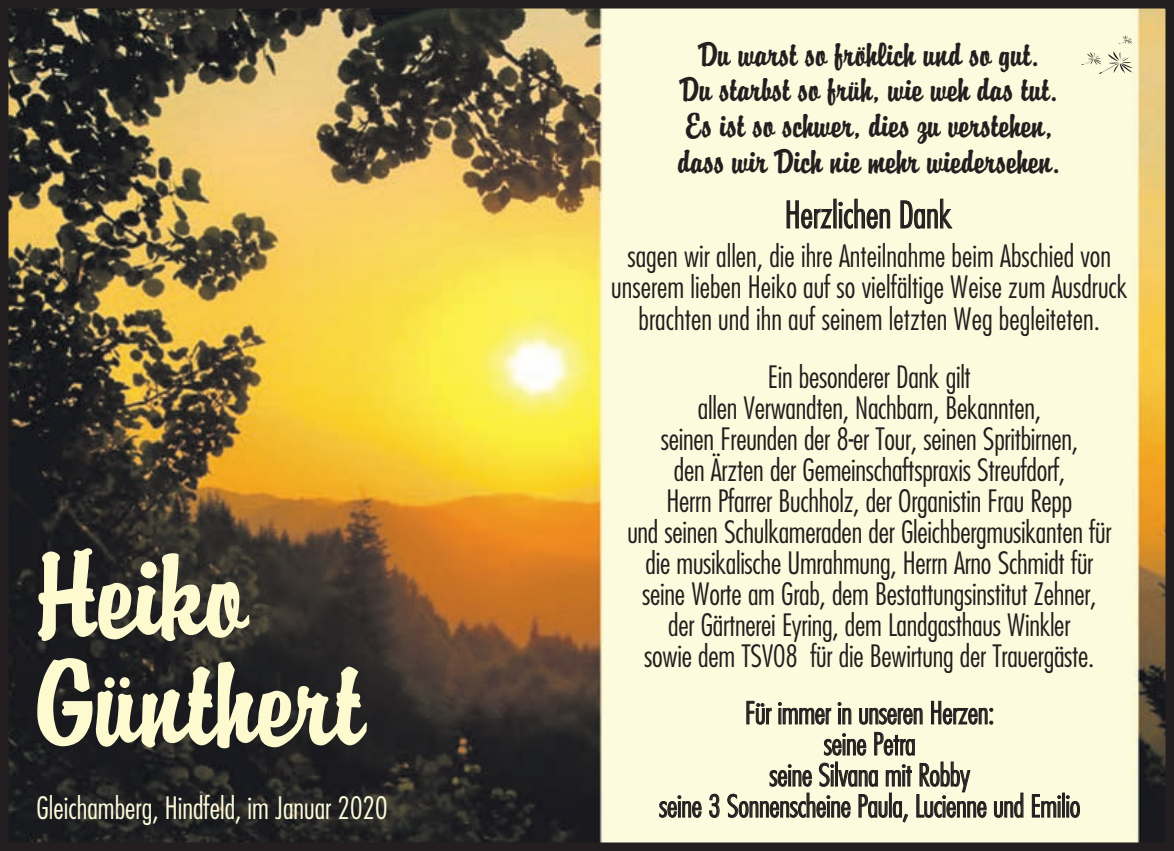
<style>
.page{position:relative;width:1174px;height:851px;background:#fff}
.page>*{position:absolute;margin:0;border:0;box-sizing:border-box;transform-origin:0 0}
.t1{font:108px/107.7px "Buddy";color:#fdfad0}
.t2{font:36px "Fujiyama Light Plain";color:#231f20}
.t3{font:30px/30.9px "Fujiyama Light Plain";letter-spacing:-.01em;color:#231f20;text-align:center}
.t4{font:30px/35.7px "Buddy";color:#231f20}
.t5{font:30px "Fujiyama Light Plain";color:#fcfbdb}
</style>
<div class="page">
<img style="left:10px;top:10px;width:1154px;height:830px">
<svg style="left:1118px;top:35px;width:14px;height:9px"></svg>
<svg style="left:1081px;top:52px;width:51px;height:22px"></svg>
<svg style="left:786px;top:200px;width:46px;height:29px"></svg>
<svg style="left:838px;top:198px;width:52px;height:31px;background:#c6c4ae"></svg>
<svg style="left:900px;top:198px;width:52px;height:31px;background:#c4c2ac"></svg>
<svg style="left:659px;top:794px;width:43px;height:23px"></svg>
<svg style="left:709px;top:793px;width:10px;height:24px"></svg>
<svg style="left:993px;top:792px;width:30px;height:25px"></svg>
<svg style="left:1031px;top:793px;width:49px;height:24px"></svg>
<svg style="left:746px;top:700px;width:26px;height:24px"></svg>
<svg style="left:778px;top:701px;width:53px;height:23px"></svg>
<svg style="left:837px;top:701px;width:14px;height:23px"></svg>
<svg style="left:859px;top:707px;width:64px;height:17px"></svg>
<svg style="left:931px;top:700px;width:62px;height:24px"></svg>
<svg style="left:823px;top:732px;width:43px;height:23px"></svg>
<svg style="left:874px;top:731px;width:41px;height:24px"></svg>
<svg style="left:727px;top:761px;width:259px;height:61px;background:#cfcdb5"></svg>
<div style="left:0;top:0;width:1174px;height:850px;border:9px solid #231f20"></div>
<h1 class="t1" style="left:36px;top:551px;width:330px">Heiko<br>Günthert</h1>
<p class="t5" style="left:37px;top:794px;width:352px">Gleichamberg, Hindfeld, im Januar 2020</p>
<p class="t4" style="left:680px;top:39px;width:379px;text-align:center">Du warst so fröhlich und so gut.<br>Du starbst so früh, wie weh das tut.</p>
<p class="t4" style="left:678px;top:110px;width:384px">Es ist so schwer, dies zu verstehen, dass wir Dich nie mehr wiedersehen.</p>
<p class="t2" style="left:785px;top:199px;width:168px">Herzlichen Dank</p>
<p class="t3" style="left:611px;top:243px;width:517px">sagen wir allen, die ihre Anteilnahme beim Abschied von unserem lieben Heiko auf so vielfältige Weise zum Ausdruck brachten und ihn auf seinem letzten Weg begleiteten.</p>
<p class="t3" style="left:698px;top:363px;width:345px">Ein besonderer Dank gilt<br>allen Verwandten, Nachbarn, Bekannten,</p>
<p class="t3" style="left:674px;top:456px;width:393px">den Ärzten der Gemeinschaftspraxis Streufdorf,</p>
<p class="t3" style="left:661px;top:425px;width:419px">seinen Freunden der 8-er Tour, seinen Spritbirnen,</p>
<p class="t3" style="left:666px;top:487px;width:407px">Herrn Pfarrer Buchholz, der Organistin Frau Repp</p>
<p class="t3" style="left:627px;top:518px;width:486px">und seinen Schulkameraden der Gleichbergmusikanten für</p>
<p class="t3" style="left:645px;top:549px;width:449px">die musikalische Umrahmung, Herrn Arno Schmidt für</p>
<p class="t3" style="left:642px;top:580px;width:456px">seine Worte am Grab, dem Bestattungsinstitut Zehner,</p>
<p class="t3" style="left:668px;top:611px;width:404px">der Gärtnerei Eyring, dem Landgasthaus Winkler</p>
<p class="t3" style="left:644px;top:642px;width:452px">sowie dem TSV08 für die Bewirtung der Trauergäste.</p>
<p class="t3" style="left:745px;top:699px;width:251px">Für immer in unseren Herzen: seine Petra<br>seine Silvana mit Robby</p>
<p class="t3" style="left:659px;top:792px;width:423px">seine 3 Sonnenscheine Paula, Lucienne und Emilio</p>
</div>
